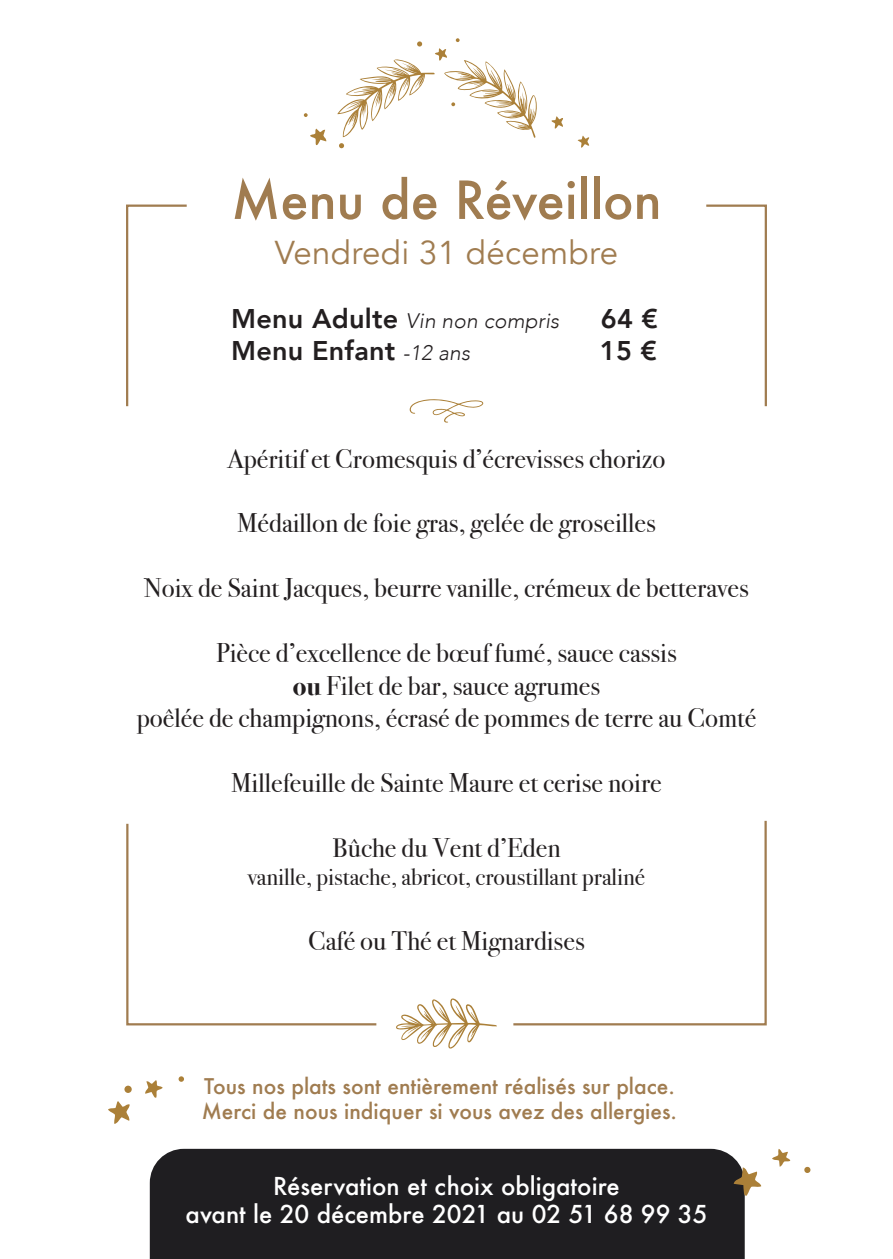
<style>
.page{position:relative;width:893px;height:1259px;background:#fff}
.page>*{position:absolute;margin:0;border:0;box-sizing:border-box;transform-origin:0 0}
.t1{font:500 51px "Futura";color:#a07c50}
.t2{font:33px "Avenir";letter-spacing:.01em;color:#a07c50}
.t3{font:27px/32.4px "Bodoni Svty Two OSITCTT";color:#231f20;text-align:center}
.t4{font:800 27px "Avenir";letter-spacing:.01em;color:#231f20}
.t5{font:500 24px/28.8px "Futura";color:#fff;text-align:center}
.t6{font:24px "Bodoni Svty Two OSITCTT";color:#231f20}
.t7{font:500 21px/25.2px "Futura";color:#a07c50}
.t8{font:italic 300 21px "Avenir";letter-spacing:.01em;color:#231f20}
.s1{font-weight:800;font-style:normal;font-size:27px}
.s2{font-weight:300;font-style:italic;font-size:21px}
.s3{font-weight:700}
</style>
<div class="page">
<svg style="left:578px;top:136px;width:11px;height:12px"></svg>
<svg style="left:551px;top:116px;width:12px;height:13px"></svg>
<svg style="left:310px;top:129px;width:17px;height:16px"></svg>
<svg style="left:304px;top:113px;width:4px;height:4px"></svg>
<svg style="left:337px;top:38px;width:200px;height:110px"></svg>
<svg style="left:126px;top:204px;width:61px;height:203px"></svg>
<svg style="left:706px;top:204px;width:61px;height:203px"></svg>
<svg style="left:396px;top:998px;width:101px;height:51px"></svg>
<svg style="left:471px;top:1012px;width:7px;height:10px"></svg>
<svg style="left:126px;top:823px;width:251px;height:203px"></svg>
<svg style="left:513px;top:820px;width:254px;height:206px"></svg>
<div style="left:150px;top:1148px;width:595px;height:111px;background:#1f1e21"></div>
<svg style="left:409px;top:399px;width:75px;height:24px"></svg>
<svg style="left:772px;top:1149px;width:18px;height:17px"></svg>
<svg style="left:734px;top:1167px;width:27px;height:28px"></svg>
<svg style="left:804px;top:1166px;width:7px;height:7px"></svg>
<svg style="left:108px;top:1101px;width:22px;height:23px"></svg>
<svg style="left:145px;top:1080px;width:18px;height:18px"></svg>
<svg style="left:179px;top:1076px;width:5px;height:5px"></svg>
<div style="left:124px;top:1085px;width:8px;height:8px;background:#ab8038;border-radius:50%"></div>
<h1 class="t1" style="left:231px;top:166px;width:432px">Menu de Réveillon</h1>
<p class="t2" style="left:275px;top:231px;width:345px">Vendredi 31 décembre</p>
<p class="t8" style="left:231px;top:307px;width:330px"><span class="s1">Menu Adulte</span> Vin non compris</p>
<p class="t4" style="left:601px;top:301px;width:59px">64 €</p>
<p class="t4" style="left:231px;top:333px;width:240px">Menu Enfant <span class="s2">-12 ans</span></p>
<p class="t4" style="left:600px;top:333px;width:59px">15 €</p>
<p class="t3" style="left:227px;top:442px;width:440px">Apéritif et Cromesquis d’écrevisses chorizo</p>
<p class="t3" style="left:237px;top:507px;width:420px">Médaillon de foie gras, gelée de groseilles</p>
<p class="t3" style="left:144px;top:572px;width:606px">Noix de Saint Jacques, beurre vanille, crémeux de betteraves</p>
<p class="t3" style="left:137px;top:637px;width:621px">Pièce d’excellence de bœuf fumé, sauce cassis<br><span class="s3">ou</span> Filet de bar, sauce agrumes<br>poêlée de champignons, écrasé de pommes de terre au Comté</p>
<p class="t3" style="left:231px;top:766px;width:432px">Millefeuille de Sainte Maure et cerise noire</p>
<p class="t3" style="left:332px;top:831px;width:230px">Bûche du Vent d’Eden</p>
<p class="t6" style="left:248px;top:863px;width:399px">vanille, pistache, abricot, croustillant praliné</p>
<p class="t3" style="left:308px;top:925px;width:278px">Café ou Thé et Mignardises</p>
<p class="t7" style="left:202px;top:1073px;width:477px">Tous nos plats sont entièrement réalisés sur place.<br>Merci de nous indiquer si vous avez des allergies.</p>
<p class="t5" style="left:185px;top:1170px;width:524px">Réservation et choix obligatoire<br>avant le 20 décembre 2021 au 02 51 68 99 35</p>
</div>
